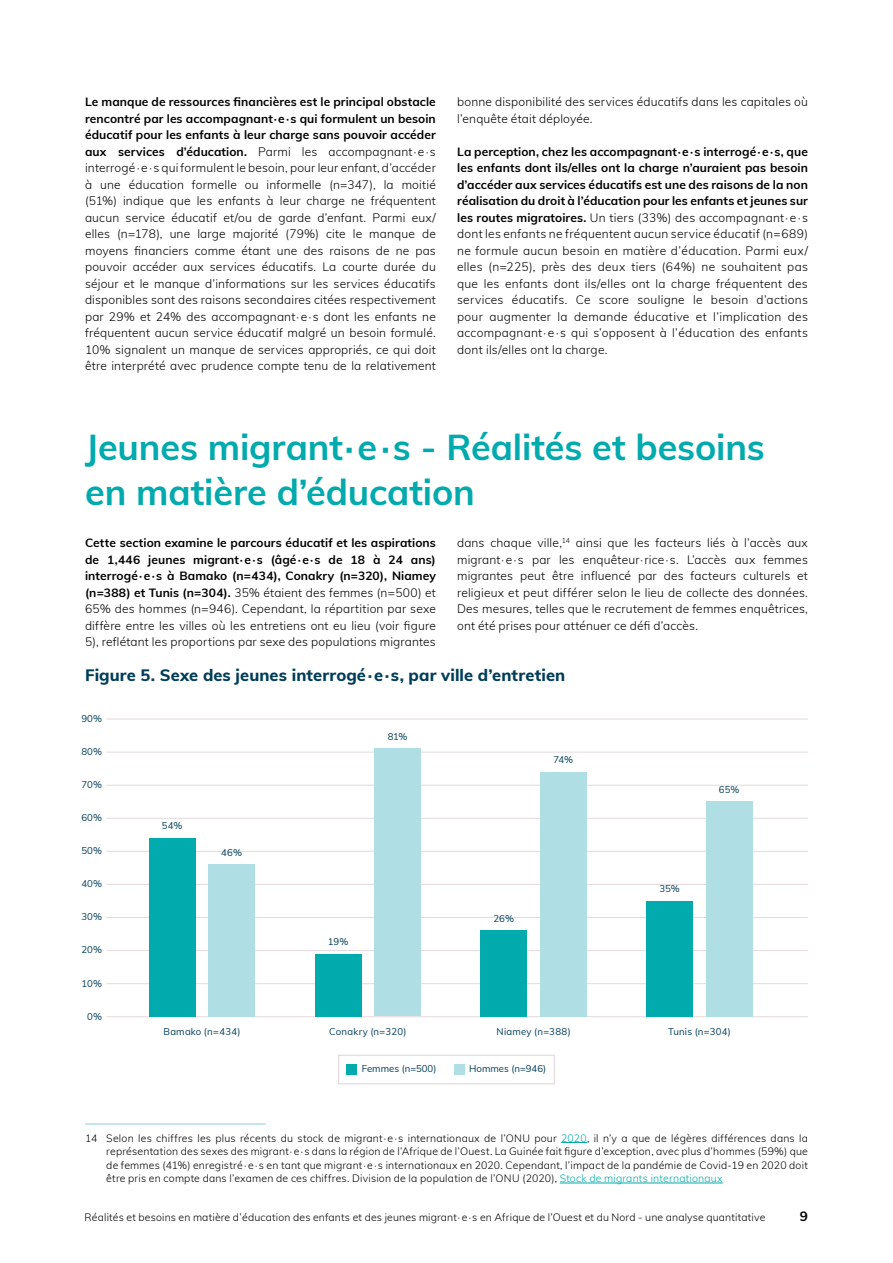
<style>
.page{position:relative;width:893px;height:1263px;background:#fff}
.page>*{position:absolute;margin:0;border:0;box-sizing:border-box;transform-origin:0 0}
.t1{font:700 36px/45px "Muli";letter-spacing:-.005em;color:#00aaad}
.t2{font:800 16.5px "Muli";letter-spacing:.005em;color:#003d58}
.t3{font:700 13.5px "Muli";color:#000}
.t4{font:300 12px/16.5px "Muli";letter-spacing:.015em;color:#000;text-align:justify}
.t5{font:300 10.5px/13.5px "Muli";letter-spacing:.015em;color:#000;text-align:justify}
.t6{font:9.6px "Muli";letter-spacing:.01em;color:#003d58}
.s1{font-weight:700}
.s2{color:#00aaad}
</style>
<div class="page">
<hr style="left:85px;top:1123px;width:181px;height:2px;background:#afdfe4">
<svg style="left:561px;top:1142px;width:26px;height:1px"></svg>
<hr style="left:560px;top:1183px;width:163px;height:1px;background:#00aaad">
<hr style="left:106px;top:1016px;width:702px;height:1px;background:#e3dadd">
<hr style="left:106px;top:983px;width:702px;height:1px;background:#e3dadd">
<hr style="left:106px;top:950px;width:702px;height:1px;background:#e3dadd">
<hr style="left:106px;top:917px;width:702px;height:1px;background:#e3dadd">
<hr style="left:106px;top:884px;width:702px;height:1px;background:#e3dadd">
<hr style="left:106px;top:851px;width:702px;height:1px;background:#e3dadd">
<hr style="left:106px;top:818px;width:702px;height:1px;background:#e3dadd">
<hr style="left:106px;top:785px;width:702px;height:1px;background:#e3dadd">
<hr style="left:106px;top:719px;width:702px;height:1px;background:#e3dadd">
<hr style="left:106px;top:752px;width:702px;height:1px;background:#e3dadd">
<div style="left:149px;top:838px;width:47px;height:178px;background:#00aaad"></div>
<div style="left:208px;top:864px;width:47px;height:152px;background:#afdfe4"></div>
<div style="left:338px;top:1054px;width:217px;height:30px;background:#fff;border:1px solid #e3dadd"></div>
<div style="left:347px;top:1064px;width:10px;height:10px;background:#00aaad"></div>
<div style="left:454px;top:1064px;width:10px;height:10px;background:#afdfe4"></div>
<div style="left:315px;top:953px;width:46px;height:63px;background:#00aaad"></div>
<div style="left:480px;top:930px;width:47px;height:86px;background:#00aaad"></div>
<div style="left:646px;top:901px;width:47px;height:115px;background:#00aaad"></div>
<div style="left:374px;top:748px;width:47px;height:268px;background:#afdfe4"></div>
<div style="left:540px;top:772px;width:47px;height:244px;background:#afdfe4"></div>
<div style="left:706px;top:801px;width:47px;height:215px;background:#afdfe4"></div>
<p class="t4" style="left:85px;top:93px;width:352px"><span class="s1">Le manque de ressources financières est le principal obstacle rencontré par les accompagnant∙e∙s qui formulent un besoin éducatif pour les enfants à leur charge sans pouvoir accéder aux services d’éducation.</span> Parmi les accompagnant∙e∙s interrogé∙e∙s qui formulent le besoin, pour leur enfant, d’accéder à une éducation formelle ou informelle (n=347), la moitié (51%) indique que les enfants à leur charge ne fréquentent aucun service éducatif et/ou de garde d’enfant. Parmi eux/ elles (n=178), une large majorité (79%) cite le manque de moyens financiers comme étant une des raisons de ne pas pouvoir accéder aux services éducatifs. La courte durée du séjour et le manque d’informations sur les services éducatifs disponibles sont des raisons secondaires citées respectivement par 29% et 24% des accompagnant∙e∙s dont les enfants ne fréquentent aucun service éducatif malgré un besoin formulé.<br>10% signalent un manque de services appropriés, ce qui doit être interprété avec prudence compte tenu de la relativement</p>
<p class="t4" style="left:457px;top:93px;width:352px">bonne disponibilité des services éducatifs dans les capitales où l’enquête était déployée.</p>
<p class="t4" style="left:457px;top:143px;width:352px"><span class="s1">La perception, chez les accompagnant∙e∙s interrogé∙e∙s, que les enfants dont ils/elles ont la charge n’auraient pas besoin d’accéder aux services éducatifs est une des raisons de la non réalisation du droit à l’éducation pour les enfants et jeunes sur les routes migratoires.</span> Un tiers (33%) des accompagnant∙e∙s dont les enfants ne fréquentent aucun service éducatif (n=689) ne formule aucun besoin en matière d’éducation. Parmi eux/ elles (n=225), près des deux tiers (64%) ne souhaitent pas que les enfants dont ils/elles ont la charge fréquentent des services éducatifs. Ce score souligne le besoin d’actions pour augmenter la demande éducative et l’implication des accompagnant∙e∙s qui s’opposent à l’éducation des enfants dont ils/elles ont la charge.</p>
<h1 class="t1" style="left:85px;top:423px;width:681px">Jeunes migrant∙e∙s - Réalités et besoins en matière d’éducation</h1>
<p class="t4" style="left:85px;top:534px;width:352px"><span class="s1">Cette section examine le parcours éducatif et les aspirations de 1,446 jeunes migrant∙e∙s (âgé∙e∙s de 18 à 24 ans) interrogé∙e∙s à Bamako (n=434), Conakry (n=320), Niamey (n=388) et Tunis (n=304).</span> 35% étaient des femmes (n=500) et 65% des hommes (n=946). Cependant, la répartition par sexe diffère entre les villes où les entretiens ont eu lieu (voir figure 5), reflétant les proportions par sexe des populations migrantes</p>
<p class="t4" style="left:457px;top:534px;width:352px">dans chaque ville,<sup>14</sup> ainsi que les facteurs liés à l’accès aux migrant∙e∙s par les enquêteur∙rice∙s. L’accès aux femmes migrantes peut être influencé par des facteurs culturels et religieux et peut différer selon le lieu de collecte des données.<br>Des mesures, telles que le recrutement de femmes enquêtrices, ont été prises pour atténuer ce défi d’accès.</p>
<h2 class="t2" style="left:85px;top:663px;width:482px">Figure 5. Sexe des jeunes interrogé∙e∙s, par ville d’entretien</h2>
<p class="t6" style="left:82px;top:711px;width:22px">90%</p>
<p class="t6" style="left:82px;top:744px;width:22px">80%</p>
<p class="t6" style="left:82px;top:778px;width:22px">70%</p>
<p class="t6" style="left:82px;top:811px;width:22px">60%</p>
<p class="t6" style="left:82px;top:844px;width:22px">50%</p>
<p class="t6" style="left:82px;top:877px;width:22px">40%</p>
<p class="t6" style="left:82px;top:910px;width:22px">30%</p>
<p class="t6" style="left:82px;top:943px;width:22px">20%</p>
<p class="t6" style="left:82px;top:976px;width:22px">10%</p>
<p class="t6" style="left:87px;top:1009px;width:16px">0%</p>
<p class="t6" style="left:162px;top:819px;width:22px">54%</p>
<p class="t6" style="left:221px;top:845px;width:22px">46%</p>
<p class="t6" style="left:163px;top:1024px;width:78px">Bamako (n=434)</p>
<p class="t6" style="left:388px;top:729px;width:21px">81%</p>
<p class="t6" style="left:328px;top:934px;width:22px">19%</p>
<p class="t6" style="left:554px;top:753px;width:21px">74%</p>
<p class="t6" style="left:494px;top:911px;width:22px">26%</p>
<p class="t6" style="left:659px;top:882px;width:22px">35%</p>
<p class="t6" style="left:719px;top:782px;width:22px">65%</p>
<p class="t6" style="left:329px;top:1024px;width:79px">Conakry (n=320)</p>
<p class="t6" style="left:497px;top:1024px;width:76px">Niamey (n=388)</p>
<p class="t6" style="left:668px;top:1024px;width:64px">Tunis (n=304)</p>
<p class="t6" style="left:362px;top:1062px;width:76px">Femmes (n=500)</p>
<p class="t6" style="left:469px;top:1062px;width:78px">Hommes (n=946)</p>
<p class="t5" style="left:106px;top:1131px;width:703px;text-indent:-21px">14 Selon les chiffres les plus récents du stock de migrant∙e∙s internationaux de l’ONU pour <span class="s2">2020</span>, il n’y a que de légères différences dans la représentation des sexes des migrant∙e∙s dans la région de l’Afrique de l’Ouest. La Guinée fait figure d’exception, avec plus d’hommes (59%) que de femmes (41%) enregistré∙e∙s en tant que migrant∙e∙s internationaux en 2020. Cependant, l’impact de la pandémie de Covid-19 en 2020 doit être pris en compte dans l’examen de ces chiffres. Division de la population de l’ONU (2020), <span class="s2">Stock de migrants internationaux</span></p>
<p class="t5" style="left:85px;top:1210px;width:682px">Réalités et besoins en matière d’éducation des enfants et des jeunes migrant∙e∙s en Afrique de l’Ouest et du Nord - une analyse quantitative</p>
<p class="t3" style="left:800px;top:1206px;width:10px">9</p>
</div>
